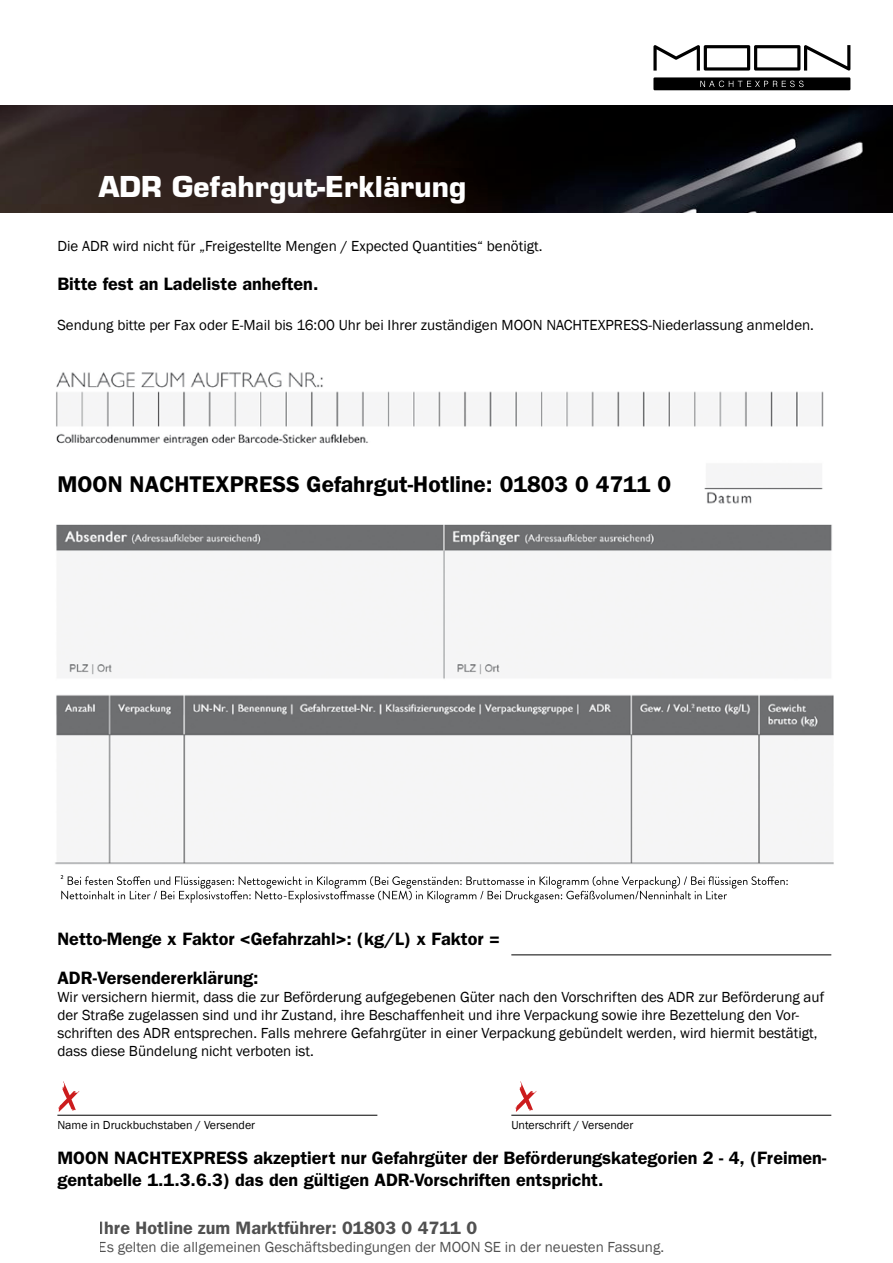
<style>
.page{position:relative;width:893px;height:1263px;background:#fff}
.page>*{position:absolute;margin:0;border:0;box-sizing:border-box;transform-origin:0 0}
.t1{font:700 28.05px "Eurostile";color:#fff}
.t2{font:600 22.8px "Franklin Gothic";color:#000}
.t3{font:600 18px/21.6px "Franklin Gothic";color:#000}
.t4{font:15px/18px "Franklin Gothic";color:#000}
.t5{font:12px "Franklin Gothic";color:#000}
</style>
<div class="page">
<svg style="left:653px;top:45px;width:197px;height:26px"></svg>
<div style="left:653px;top:77px;width:197px;height:13px;background:#000"></div>
<svg style="left:700px;top:81px;width:104px;height:6px"></svg>
<img style="left:0;top:105px;width:893px;height:108px">
<img style="left:55px;top:372px;width:779px;height:493px">
<svg style="left:61px;top:875px;width:727px;height:28px"></svg>
<hr style="left:511px;top:1115px;width:320px;height:1px;background:#000">
<hr style="left:57px;top:1115px;width:320px;height:1px;background:#000">
<hr style="left:511px;top:954px;width:320px;height:1px;background:#000">
<svg style="left:58px;top:1081px;width:21px;height:31px"></svg>
<svg style="left:515px;top:1081px;width:22px;height:31px"></svg>
<h1 class="t1" style="left:99px;top:170px;width:369px">ADR Gefahrgut-Erklärung</h1>
<p class="t4" style="left:57px;top:237px;width:487px">Die ADR wird nicht für „Freigestellte Mengen / Expected Quantities“ benötigt.</p>
<p class="t3" style="left:57px;top:273px;width:263px">Bitte fest an Ladeliste anheften.</p>
<p class="t4" style="left:57px;top:316px;width:758px">Sendung bitte per Fax oder E-Mail bis 16:00 Uhr bei Ihrer zuständigen MOON NACHTEXPRESS-Niederlassung anmelden.</p>
<h2 class="t2" style="left:57px;top:470px;width:615px">MOON NACHTEXPRESS Gefahrgut-Hotline: 01803 0 4711 0</h2>
<p class="t3" style="left:57px;top:927px;width:444px">Netto-Menge x Faktor &lt;Gefahrzahl&gt;: (kg/L) x Faktor =</p>
<p class="t3" style="left:57px;top:967px;width:203px">ADR-Versendererklärung:</p>
<p class="t4" style="left:57px;top:989px;width:768px">Wir versichern hiermit, dass die zur Beförderung aufgegebenen Güter nach den Vorschriften des ADR zur Beförderung auf der Straße zugelassen sind und ihr Zustand, ihre Beschaffenheit und ihre Verpackung sowie ihre Bezettelung den Vor&shy;schriften des ADR entsprechen. Falls mehrere Gefahrgüter in einer Verpackung gebündelt werden, wird hiermit bestätigt, dass diese Bündelung nicht verboten ist.</p>
<p class="t5" style="left:57px;top:1118px;width:199px">Name in Druckbuchstaben / Versender</p>
<p class="t5" style="left:511px;top:1118px;width:124px">Unterschrift / Versender</p>
<p class="t3" style="left:57px;top:1147px;width:770px">MOON NACHTEXPRESS akzeptiert nur Gefahrgüter der Beförderungskategorien 2 - 4, (Freimen&shy;gentabelle 1.1.3.6.3) das den gültigen ADR-Vorschriften entspricht.</p>
<p class="t3" style="left:99px;top:1217px;width:380px">Ihre Hotline zum Marktführer: 01803 0 4711 0</p>
<p class="t4" style="left:99px;top:1239px;width:567px">Es gelten die allgemeinen Geschäftsbedingungen der MOON SE in der neuesten Fassung.</p>
</div>
